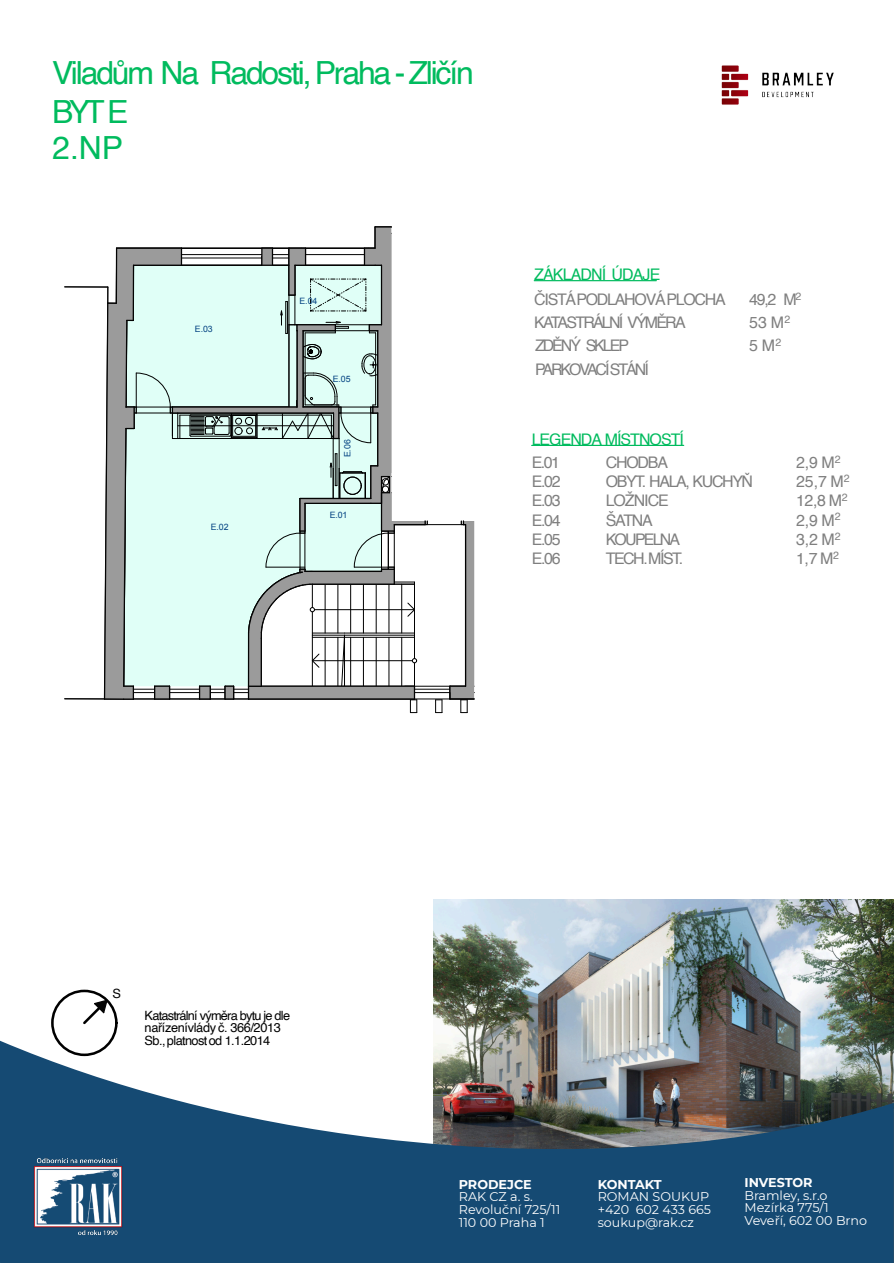
<style>
.page{position:relative;width:894px;height:1263px;background:#fff}
.page>*{position:absolute;margin:0;border:0;box-sizing:border-box;transform-origin:0 0}
.t1{font:31.95px/39.2px "Helvetica";letter-spacing:-.065em;color:#00bb5e}
.t2{font:15.9px/23.1px "Helvetica";letter-spacing:-.085em;color:#7f7f7f}
.t3{font:15.9px "Helvetica";letter-spacing:-.06em;color:#00bb5e}
.t4{font:15.9px "Helvetica";letter-spacing:-.11em;color:#7f7f7f}
.t5{font:15.9px/23.4px "Helvetica";letter-spacing:-.125em;color:#7f7f7f}
.t6{font:15.9px "Helvetica";letter-spacing:-.065em;color:#7f7f7f}
.t7{font:12.75px/12.8px "Montserrat";color:#fff}
.t8{font:12.75px/12.3px "Helvetica";letter-spacing:-.045em;color:#000}
.t9{font:700 12.75px "Montserrat";color:#fff}
.t10{font:8.7px "Arial";letter-spacing:-.01em;color:#004080}
</style>
<div class="page">
<img style="left:433px;top:899px;width:460px;height:142px">
<svg style="left:0;top:1041px;width:893px;height:222px;fill:#154a73"></svg>
<img style="left:25px;top:1152px;width:105px;height:89px">
<hr style="left:65px;top:698px;width:68px;height:1px;background:#000">
<hr style="left:65px;top:287px;width:43px;height:1px;background:#000">
<svg style="left:103px;top:226px;width:371px;height:487px"></svg>
<svg style="left:83px;top:999px;width:25px;height:26px"></svg>
<div style="left:51px;top:990px;width:67px;height:66px;border:3px solid #000;border-radius:50%"></div>
<hr style="left:534px;top:280px;width:122px;height:1px;background:#00bb5e">
<hr style="left:531px;top:445px;width:152px;height:1px;background:#00bb5e">
<img style="left:721px;top:65px;width:113px;height:40px">
<h1 class="t1" style="left:52px;top:55px;width:423px">Viladům Na Radosti, Praha - Zličín<br>BYT E</h1>
<h1 class="t1" style="left:52px;top:130px;width:72px">2.NP</h1>
<p class="t10" style="left:195px;top:325px;width:19px">E.03</p>
<p class="t10" style="left:211px;top:524px;width:19px">E.02</p>
<p class="t10" style="left:299px;top:297px;width:19px">E.04</p>
<p class="t10" style="left:332px;top:375px;width:19px">E.05</p>
<p class="t10" style="left:344px;top:457px;width:19px;rotate:-90deg">E.06</p>
<p class="t10" style="left:329px;top:511px;width:19px">E.01</p>
<p class="t3" style="left:534px;top:268px;width:127px">ZÁKLADNÍ ÚDAJE</p>
<p class="t2" style="left:534px;top:289px;width:193px">ČISTÁ PODLAHOVÁ PLOCHA</p>
<p class="t2" style="left:748px;top:289px;width:54px">49,2 M<sup>2</sup></p>
<p class="t4" style="left:534px;top:316px;width:153px">KATASTRÁLNÍ VÝMĚRA</p>
<p class="t2" style="left:748px;top:312px;width:43px">53 M<sup>2<br></sup>5 M<sup>2</sup></p>
<p class="t5" style="left:535px;top:335px;width:115px">ZDĚNÝ SKLEP<br>PARKOVACÍSTÁNÍ</p>
<p class="t3" style="left:531px;top:433px;width:154px">LEGENDA MÍSTNOSTÍ</p>
<p class="t2" style="left:531px;top:452px;width:30px">E.01</p>
<p class="t2" style="left:605px;top:452px;width:64px">CHODBA</p>
<p class="t2" style="left:795px;top:452px;width:46px">2,9 M<sup>2</sup></p>
<p class="t2" style="left:531px;top:471px;width:31px">E.02</p>
<p class="t2" style="left:605px;top:471px;width:149px">OBYT. HALA, KUCHYŇ</p>
<p class="t2" style="left:795px;top:471px;width:55px">25,7 M<sup>2</sup></p>
<p class="t2" style="left:531px;top:490px;width:31px">E.03</p>
<p class="t6" style="left:605px;top:494px;width:65px">LOŽNICE</p>
<p class="t2" style="left:795px;top:490px;width:53px">12,8 M<sup>2</sup></p>
<p class="t2" style="left:531px;top:509px;width:30px">E.04</p>
<p class="t2" style="left:605px;top:509px;width:49px">ŠATNA</p>
<p class="t2" style="left:795px;top:509px;width:46px">2,9 M<sup>2</sup></p>
<p class="t2" style="left:531px;top:528px;width:31px">E.05</p>
<p class="t4" style="left:605px;top:533px;width:76px">KOUPELNA</p>
<p class="t2" style="left:795px;top:528px;width:46px">3,2 M<sup>2</sup></p>
<p class="t2" style="left:531px;top:548px;width:31px">E.06</p>
<p class="t2" style="left:605px;top:548px;width:79px">TECH. MÍST.</p>
<p class="t2" style="left:795px;top:548px;width:44px">1,7 M<sup>2</sup></p>
<p class="t8" style="left:112px;top:988px;width:10px">S</p>
<p class="t8" style="left:144px;top:1010px;width:147px">Katastrální výměra bytu je dle nařízení vlády č. 366/2013<br>Sb., platnost od 1.1.2014</p>
<p class="t9" style="left:458px;top:1176px;width:74px">PRODEJCE</p>
<p class="t7" style="left:458px;top:1190px;width:103px">RAK CZ a. s.<br>Revoluční 725/11<br>110 00 Praha 1</p>
<p class="t9" style="left:597px;top:1176px;width:65px">KONTAKT</p>
<p class="t7" style="left:597px;top:1190px;width:115px">ROMAN SOUKUP +420 602 433 665 soukup@rak.cz</p>
<p class="t9" style="left:744px;top:1174px;width:69px">INVESTOR</p>
<p class="t7" style="left:744px;top:1188px;width:124px">Bramley, s.r.o<br>Mezírka 775/1<br>Veveří, 602 00 Brno</p>
</div>
